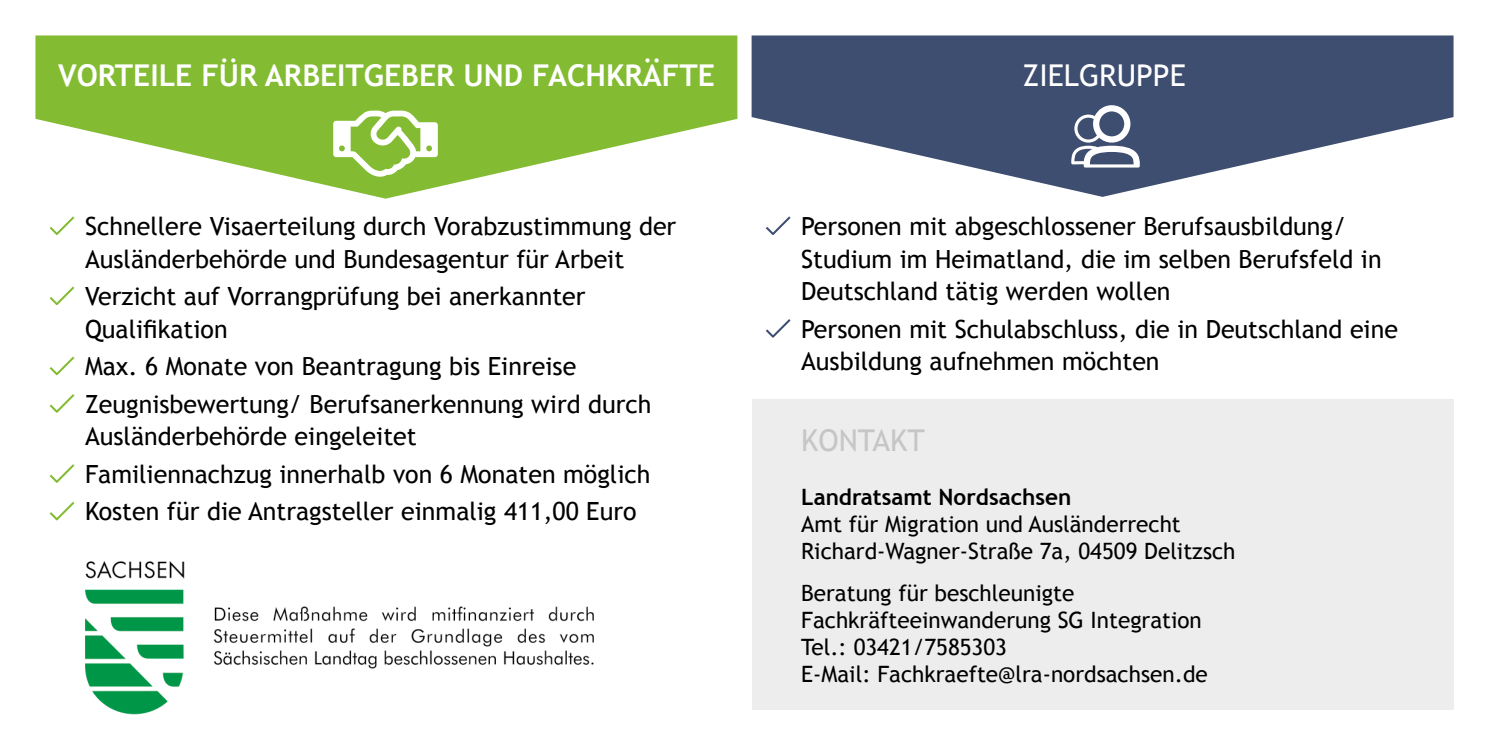
<style>
.page{position:relative;width:1489px;height:745px;background:#fff}
.page>*{position:absolute;margin:0;border:0;box-sizing:border-box;transform-origin:0 0}
.t1{font:700 30px "Trebuchet MS";color:#fff}
.t2{font:30px "Trebuchet MS";color:#fff}
.t3{font:30px "Trebuchet MS";color:#c6c6c6}
.t4{font:25px/32.5px "Trebuchet MS";color:#000}
.t5{font:22.5px/27px "Trebuchet MS";color:#000}
.t6{font:700 22.5px "Trebuchet MS";color:#000}
</style>
<div class="page">
<div style="left:751px;top:398px;width:702px;height:311px;background:#ededed"></div>
<img style="left:85px;top:561px;width:509px;height:154px">
<svg style="left:35px;top:35px;width:702px;height:163px;fill:#83bc32"></svg>
<svg style="left:751px;top:35px;width:702px;height:162px;fill:#3e4e71"></svg>
<svg style="left:50px;top:216px;width:24px;height:19px"></svg>
<svg style="left:50px;top:286px;width:24px;height:19px"></svg>
<svg style="left:50px;top:356px;width:24px;height:19px"></svg>
<svg style="left:50px;top:394px;width:24px;height:18px"></svg>
<svg style="left:50px;top:464px;width:24px;height:18px"></svg>
<svg style="left:50px;top:502px;width:24px;height:18px"></svg>
<svg style="left:766px;top:216px;width:24px;height:19px"></svg>
<svg style="left:766px;top:319px;width:24px;height:18px"></svg>
<svg style="left:1071px;top:105px;width:68px;height:62px"></svg>
<svg style="left:333px;top:110px;width:105px;height:69px"></svg>
<p class="t1" style="left:58px;top:56px;width:658px">VORTEILE FÜR ARBEITGEBER UND FACHKRÄFTE</p>
<p class="t4" style="left:85px;top:210px;width:592px">Schnellere Visaerteilung durch Vorabzustimmung der<br>Ausländerbehörde und Bundesagentur für Arbeit</p>
<p class="t4" style="left:85px;top:280px;width:502px">Verzicht auf Vorrangprüfung bei anerkannter<br>Qualifikation</p>
<p class="t4" style="left:85px;top:348px;width:568px;line-height:37.5px">Max. 6 Monate von Beantragung bis Einreise<br>Zeugnisbewertung/ Berufsanerkennung wird durch</p>
<p class="t4" style="left:85px;top:418px;width:567px;line-height:37.5px">Ausländerbehörde eingeleitet<br>Familiennachzug innerhalb von 6 Monaten möglich<br>Kosten für die Antragsteller einmalig 411,00 Euro</p>
<p class="t2" style="left:1022px;top:58px;width:164px">ZIELGRUPPE</p>
<p class="t4" style="left:801px;top:210px;width:582px">Personen mit abgeschlossener Berufsausbildung/<br>Studium im Heimatland, die im selben Berufsfeld in<br>Deutschland tätig werden wollen</p>
<p class="t4" style="left:801px;top:313px;width:598px">Personen mit Schulabschluss, die in Deutschland eine<br>Ausbildung aufnehmen möchten</p>
<p class="t3" style="left:801px;top:422px;width:125px">KONTAKT</p>
<p class="t6" style="left:801px;top:482px;width:272px">Landratsamt Nordsachsen</p>
<p class="t5" style="left:801px;top:510px;width:436px">Amt für Migration und Ausländerrecht<br>Richard-Wagner-Straße 7a, 04509 Delitzsch</p>
<p class="t5" style="left:801px;top:579px;width:408px">Beratung für beschleunigte Fachkräfteeinwanderung SG Integration Tel.: 03421/7585303<br>E-Mail: Fachkraefte@lra-nordsachsen.de</p>
</div>
